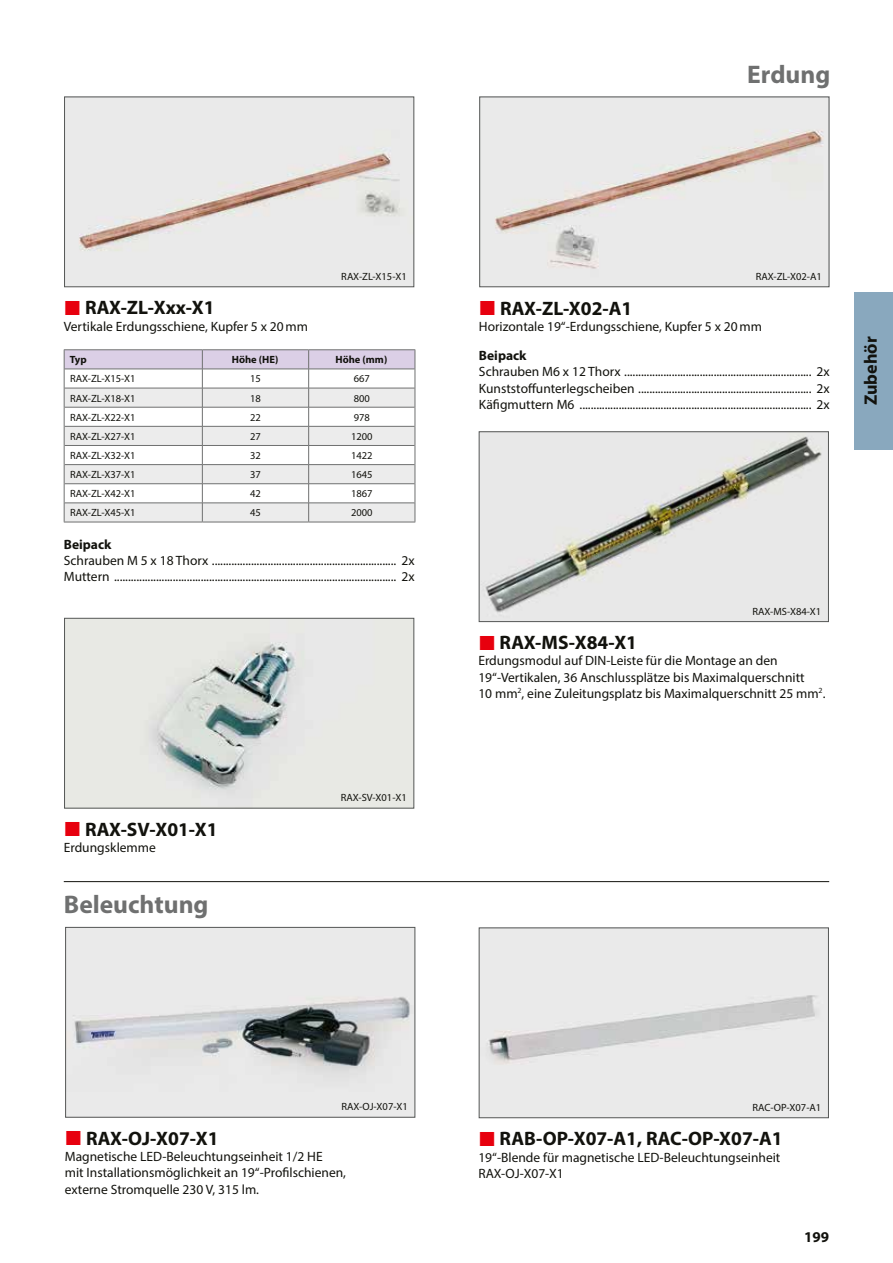
<style>
.page{position:relative;width:893px;height:1263px;background:#fff}
.page>*{position:absolute;margin:0;border:0;box-sizing:border-box;transform-origin:0 0}
.popisek_-_st{font:700 25.5px "Myriad Pro";color:#6f7070}
.popisek_-_stand_vlas{font:700 19.5px "Myriad Pro";color:#12120d}
.t1{font:700 18px "Myriad Pro";color:#12120d}
.t2{font:700 15px "Myriad Pro";color:#12120d}
.popisek_-_stand_vlas-2{font:13.5px/16.2px "Myriad Pro";color:#12120d}
.t3{font:700 13.5px "Myriad Pro";color:#12120d}
._57_Cond_9b{font:10.5px "Myriad Pro";color:#12120d}
.popisek_-_nadpis_tec{font:10.5px "Myriad Pro";color:#12120d}
.popisek_-_st-2{font:700 10.5px "Myriad Pro";color:#12120d}
</style>
<div class="page">
<hr style="left:64px;top:349px;width:138px;height:1px;background:#6f7070">
<hr style="left:202px;top:349px;width:107px;height:1px;background:#6f7070">
<hr style="left:309px;top:349px;width:106px;height:1px;background:#6f7070">
<svg style="left:64px;top:350px;width:352px;height:172px"></svg>
<hr style="left:64px;top:522px;width:138px;height:1px;background:#6f7070">
<hr style="left:202px;top:522px;width:107px;height:1px;background:#6f7070">
<hr style="left:309px;top:522px;width:106px;height:1px;background:#6f7070">
<img style="left:481px;top:434px;width:346px;height:186px">
<div style="left:479px;top:432px;width:350px;height:190px;border:1px solid #555756"></div>
<img style="left:66px;top:99px;width:346px;height:186px">
<div style="left:64px;top:97px;width:350px;height:190px;border:1px solid #555756"></div>
<img style="left:66px;top:620px;width:346px;height:186px">
<div style="left:64px;top:618px;width:350px;height:190px;border:1px solid #555756"></div>
<img style="left:481px;top:99px;width:346px;height:186px">
<div style="left:479px;top:97px;width:350px;height:190px;border:1px solid #555756"></div>
<img style="left:67px;top:929px;width:346px;height:186px">
<div style="left:65px;top:927px;width:350px;height:190px;border:1px solid #555756"></div>
<img style="left:481px;top:930px;width:346px;height:186px">
<div style="left:479px;top:928px;width:350px;height:190px;border:1px solid #555756"></div>
<div style="left:855px;top:292px;width:38px;height:158px;background:#89a8be"></div>
<hr style="left:64px;top:881px;width:765px;height:1px;background:#12120d">
<p class="popisek_-_st" style="left:747px;top:58px;width:85px">Erdung</p>
<p class="popisek_-_nadpis_tec" style="left:341px;top:270px;width:67px">RAX-ZL-X15-X1</p>
<p class="popisek_-_nadpis_tec" style="left:756px;top:270px;width:68px">RAX-ZL-X02-A1</p>
<p class="popisek_-_stand_vlas" style="left:85px;top:295px;width:131px">RAX-ZL-Xxx-X1</p>
<p class="popisek_-_stand_vlas-2" style="left:64px;top:318px;width:246px">Vertikale Erdungsschiene, Kupfer 5 x 20mm</p>
<p class="popisek_-_st-2" style="left:70px;top:353px;width:18px">Typ</p>
<p class="popisek_-_st-2" style="left:232px;top:353px;width:48px">Höhe (HE)</p>
<p class="popisek_-_st-2" style="left:336px;top:353px;width:53px">Höhe (mm)</p>
<p class="_57_Cond_9b" style="left:70px;top:372px;width:67px">RAX-ZL-X15-X1</p>
<p class="_57_Cond_9b" style="left:250px;top:372px;width:12px">15</p>
<p class="_57_Cond_9b" style="left:354px;top:372px;width:18px">667</p>
<p class="_57_Cond_9b" style="left:70px;top:392px;width:67px">RAX-ZL-X18-X1</p>
<p class="_57_Cond_9b" style="left:250px;top:392px;width:12px">18</p>
<p class="_57_Cond_9b" style="left:354px;top:392px;width:18px">800</p>
<p class="_57_Cond_9b" style="left:70px;top:411px;width:67px">RAX-ZL-X22-X1</p>
<p class="_57_Cond_9b" style="left:250px;top:411px;width:12px">22</p>
<p class="_57_Cond_9b" style="left:354px;top:411px;width:18px">978</p>
<p class="_57_Cond_9b" style="left:70px;top:430px;width:67px">RAX-ZL-X27-X1</p>
<p class="_57_Cond_9b" style="left:250px;top:430px;width:12px">27</p>
<p class="_57_Cond_9b" style="left:351px;top:430px;width:23px">1200</p>
<p class="_57_Cond_9b" style="left:70px;top:449px;width:67px">RAX-ZL-X32-X1</p>
<p class="_57_Cond_9b" style="left:250px;top:449px;width:12px">32</p>
<p class="_57_Cond_9b" style="left:351px;top:449px;width:23px">1422</p>
<p class="_57_Cond_9b" style="left:70px;top:468px;width:67px">RAX-ZL-X37-X1</p>
<p class="_57_Cond_9b" style="left:250px;top:468px;width:12px">37</p>
<p class="_57_Cond_9b" style="left:351px;top:468px;width:23px">1645</p>
<p class="_57_Cond_9b" style="left:70px;top:487px;width:67px">RAX-ZL-X42-X1</p>
<p class="_57_Cond_9b" style="left:250px;top:487px;width:12px">42</p>
<p class="_57_Cond_9b" style="left:351px;top:487px;width:23px">1867</p>
<p class="_57_Cond_9b" style="left:70px;top:506px;width:67px">RAX-ZL-X45-X1</p>
<p class="_57_Cond_9b" style="left:250px;top:506px;width:12px">45</p>
<p class="_57_Cond_9b" style="left:351px;top:506px;width:23px">2000</p>
<p class="t3" style="left:64px;top:535px;width:49px">Beipack</p>
<p class="popisek_-_stand_vlas-2" style="left:64px;top:552px;width:352px">Schrauben M 5 x 18 Thorx .................................................................. 2x</p>
<p class="popisek_-_stand_vlas-2" style="left:64px;top:568px;width:352px">Muttern ..................................................................................................... 2x</p>
<p class="popisek_-_stand_vlas" style="left:500px;top:296px;width:134px">RAX-ZL-X02-A1</p>
<p class="popisek_-_stand_vlas-2" style="left:479px;top:318px;width:284px">Horizontale 19“-Erdungsschiene, Kupfer 5 x 20mm</p>
<p class="t3" style="left:479px;top:347px;width:49px">Beipack</p>
<p class="popisek_-_stand_vlas-2" style="left:479px;top:364px;width:352px">Schrauben M6 x 12 Thorx ................................................................... 2x</p>
<p class="popisek_-_stand_vlas-2" style="left:479px;top:380px;width:352px">Kunststoffunterlegscheiben .............................................................. 2x</p>
<p class="popisek_-_stand_vlas-2" style="left:479px;top:396px;width:352px">Käfigmuttern M6 ................................................................................... 2x</p>
<p class="popisek_-_nadpis_tec" style="left:752px;top:604px;width:70px">RAX-MS-X84-X1</p>
<p class="popisek_-_stand_vlas" style="left:500px;top:630px;width:139px">RAX-MS-X84-X1</p>
<p class="popisek_-_stand_vlas-2" style="left:478px;top:653px;width:349px">Erdungsmodul auf DIN-Leiste für die Montage an den<br>19“-Vertikalen, 36 Anschlussplätze bis Maximalquerschnitt<br>10 mm<sup>2</sup>, eine Zuleitungsplatz bis Maximalquerschnitt 25 mm<sup>2</sup>.</p>
<p class="t1" style="left:859px;top:405px;width:70px;rotate:-90deg">Zubehör</p>
<p class="popisek_-_stand_vlas" style="left:85px;top:816px;width:134px">RAX-SV-X01-X1</p>
<p class="popisek_-_stand_vlas-2" style="left:64px;top:839px;width:94px">Erdungsklemme</p>
<p class="popisek_-_st" style="left:64px;top:887px;width:146px">Beleuchtung</p>
<p class="popisek_-_nadpis_tec" style="left:341px;top:791px;width:68px">RAX-SV-X01-X1</p>
<p class="popisek_-_nadpis_tec" style="left:341px;top:1100px;width:68px">RAX-OJ-X07-X1</p>
<p class="popisek_-_nadpis_tec" style="left:752px;top:1101px;width:70px">RAC-OP-X07-A1</p>
<p class="popisek_-_stand_vlas" style="left:86px;top:1125px;width:134px">RAX-OJ-X07-X1</p>
<p class="popisek_-_stand_vlas-2" style="left:65px;top:1148px;width:283px">Magnetische LED-Beleuchtungseinheit 1/2 HE<br>mit Installationsmöglichkeit an 19“-Profilschienen, externe Stromquelle 230 V, 315 lm.</p>
<p class="popisek_-_stand_vlas" style="left:500px;top:1126px;width:285px">RAB-OP-X07-A1, RAC-OP-X07-A1</p>
<p class="popisek_-_stand_vlas-2" style="left:478px;top:1149px;width:303px">19“-Blende für magnetische LED-Beleuchtungseinheit</p>
<p class="popisek_-_stand_vlas-2" style="left:478px;top:1165px;width:87px">RAX-OJ-X07-X1</p>
<p class="t2" style="left:804px;top:1227px;width:26px">199</p>
</div>
